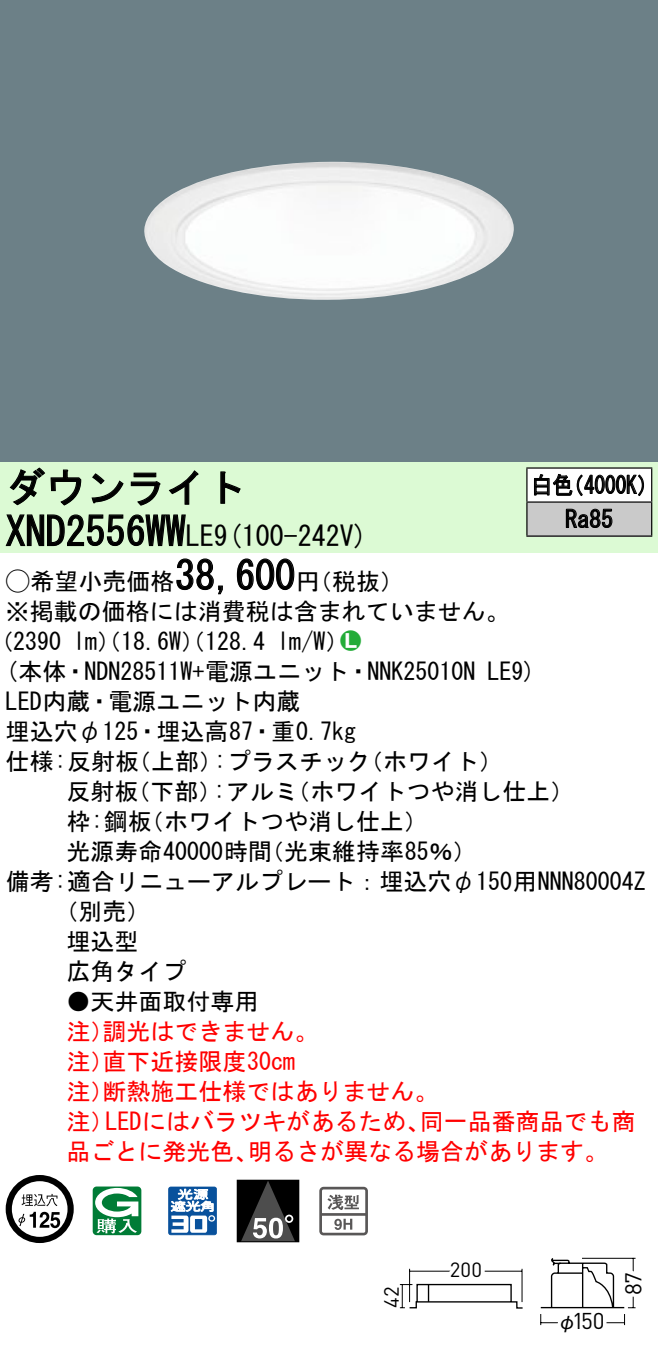
<style>
.page{position:relative;width:658px;height:1360px;background:#fff}
.page>*{position:absolute;margin:0;border:0;box-sizing:border-box;transform-origin:0 0}
.t1{font:40px "MS Gothic";color:#000}
.t2{font:28px "MS Gothic";color:#000}
.t3{font:24px/30.4px "MS Gothic";color:#000}
.t4{font:24px/30px "MS Gothic";color:#f00}
.t5{font:24px/34px "MS Gothic";color:#000;scale:.88 1}
.t6{font:24px "Ford Classification 1";color:#23ac38}
.t7{font:22.8px "DINOT";color:#000}
.t8{font:20.4px "DINOT";color:#000}
.t9{font:20px "Gothic BBB Pro Medium 90 pv RKSJ H";color:#000}
.s1{font-size:28px}
.s2{font-family:"Ford Classification 1"}
.s3{color:#fff}
</style>
<div class="page">
<div style="left:0;top:0;width:658px;height:462px;background:#6c8087"></div>
<img style="left:144px;top:162px;width:370px;height:138px">
<div style="left:0;top:462px;width:658px;height:90px;background:#dcfad4"></div>
<svg style="left:9px;top:467px;width:73px;height:39px"></svg>
<svg style="left:91px;top:473px;width:33px;height:30px"></svg>
<svg style="left:130px;top:472px;width:30px;height:34px"></svg>
<svg style="left:168px;top:470px;width:30px;height:35px"></svg>
<svg style="left:220px;top:471px;width:21px;height:33px"></svg>
<svg style="left:5px;top:514px;width:181px;height:33px"></svg>
<svg style="left:176px;top:558px;width:47px;height:37px"></svg>
<svg style="left:236px;top:558px;width:59px;height:32px"></svg>
<svg style="left:6px;top:1175px;width:68px;height:68px"></svg>
<svg style="left:93px;top:1186px;width:48px;height:49px"></svg>
<svg style="left:168px;top:1186px;width:49px;height:49px"></svg>
<div style="left:237px;top:1180px;width:62px;height:61px;background:#000"></div>
<svg style="left:241px;top:1181px;width:54px;height:59px"></svg>
<div style="left:237px;top:1179px;width:62px;height:63px;border:1px solid #000"></div>
<svg style="left:319px;top:1186px;width:49px;height:49px"></svg>
<div style="left:527px;top:468px;width:124px;height:34px;background:#fff"></div>
<div style="left:527px;top:502px;width:124px;height:34px;background:#cacaca"></div>
<hr style="left:526px;top:467px;width:126px;height:2px;background:#000">
<hr style="left:526px;top:468px;width:1px;height:33px;background:#000">
<hr style="left:651px;top:468px;width:1px;height:33px;background:#000">
<hr style="left:526px;top:501px;width:126px;height:2px;background:#000">
<hr style="left:526px;top:502px;width:1px;height:33px;background:#000">
<hr style="left:651px;top:502px;width:1px;height:33px;background:#000">
<hr style="left:526px;top:535px;width:126px;height:2px;background:#000">
<svg style="left:534px;top:473px;width:110px;height:23px"></svg>
<svg style="left:565px;top:508px;width:47px;height:20px"></svg>
<svg style="left:540px;top:1257px;width:96px;height:69px"></svg>
<svg style="left:399px;top:1268px;width:124px;height:41px"></svg>
<h1 class="t1" style="left:6px;top:467px;width:242px">ダウンライト</h1>
<p class="t2" style="left:214px;top:522px;width:155px">(9 100-242 (V</p>
<h1 class="t1" style="left:6px;top:511px;width:210px">XND2556WW<span class="s1">LE</span></h1>
<h1 class="t1" style="left:175px;top:555px;width:121px">38,600</h1>
<p class="t3" style="left:6px;top:566px;width:505px"><span class="s2">A</span>希望小売価格<br>※掲載の価格には消費税は含まれていません。</p>
<p class="t6" style="left:340px;top:629px;width:22px">2<span class="s3">7</span></p>
<p class="t3" style="left:296px;top:566px;width:109px">（円税抜(</p>
<p class="t3" style="left:277px;top:626px;width:73px">l m (W/</p>
<p class="t3" style="left:-11px;top:626px;width:74px">（2390</p>
<p class="t3" style="left:73px;top:626px;width:193px">lm）（18.6 ）（W 128.4</p>
<p class="t5" style="left:565px;top:468px;width:56px;text-indent:-34px">白色<br>Ra85</p>
<p class="t5" style="left:563px;top:468px;width:110px">（4000 (K</p>
<p class="t3" style="left:6px;top:656px;width:471px">(本体・NDN28511 +W 電源ユニット・NNK25010N</p>
<p class="t3" style="left:6px;top:686px;width:296px">LED内蔵・電源ユニット内蔵</p>
<p class="t3" style="left:6px;top:716px;width:352px">埋込穴φ125・埋込高87・重0.7kg</p>
<p class="t3" style="left:359px;top:746px;width:145px">（ホワイト(</p>
<p class="t3" style="left:487px;top:656px;width:50px">LE (9</p>
<p class="t3" style="left:214px;top:746px;width:158px">:プラスチック</p>
<p class="t3" style="left:6px;top:746px;width:135px">仕様:反射板</p>
<p class="t3" style="left:127px;top:746px;width:97px">（上部）</p>
<p class="t3" style="left:66px;top:776px;width:73px">反射板</p>
<p class="t3" style="left:126px;top:776px;width:97px">（下部）</p>
<p class="t3" style="left:213px;top:776px;width:86px">:アルミ</p>
<p class="t3" style="left:286px;top:776px;width:289px">（ホワイトつや消し仕上(</p>
<p class="t3" style="left:66px;top:806px;width:87px">枠:鋼板</p>
<p class="t3" style="left:140px;top:806px;width:289px">（ホワイトつや消し仕上(</p>
<p class="t3" style="left:66px;top:836px;width:207px">光源寿命40000時間</p>
<p class="t3" style="left:6px;top:866px;width:641px">備考:適合リニューアルプレート：埋込穴φ150用NNN80004Z</p>
<p class="t3" style="left:54px;top:896px;width:98px">（別売(</p>
<p class="t3" style="left:66px;top:926px;width:74px">埋込型</p>
<p class="t3" style="left:66px;top:956px;width:121px">広角タイプ</p>
<p class="t3" style="left:66px;top:986px;width:194px">●天井面取付専用</p>
<p class="t4" style="left:102px;top:1016px;width:217px">調光はできません。</p>
<p class="t3" style="left:260px;top:836px;width:218px">（光束維持率85％(</p>
<p class="t4" style="left:102px;top:1016px;width:194px;text-indent:-36px">注）<br>直下近接限度30cm</p>
<p class="t4" style="left:102px;top:1046px;width:337px;text-indent:-36px">注）<br>断熱施工仕様ではありません。</p>
<p class="t4" style="left:66px;top:1076px;width:49px">注）</p>
<p class="t4" style="left:66px;top:1106px;width:49px">注）</p>
<p class="t4" style="left:105px;top:1106px;width:326px">LEDにはバラツキがあるため、</p>
<p class="t4" style="left:420px;top:1106px;width:217px">同一品番商品でも商</p>
<p class="t4" style="left:66px;top:1136px;width:194px">品ごとに発光色、</p>
<p class="t4" style="left:248px;top:1136px;width:362px">明るさが異なる場合があります。</p>
<p class="t8" style="left:377px;top:1307px;width:23px;rotate:-90deg">42</p>
<p class="t8" style="left:450px;top:1255px;width:34px">200</p>
<p class="t7" style="left:572px;top:1305px;width:34px">150</p>
<p class="t9" style="left:557px;top:1305px;width:21px">φ</p>
<p class="t7" style="left:617px;top:1294px;width:24px;rotate:-90deg">87</p>
</div>
